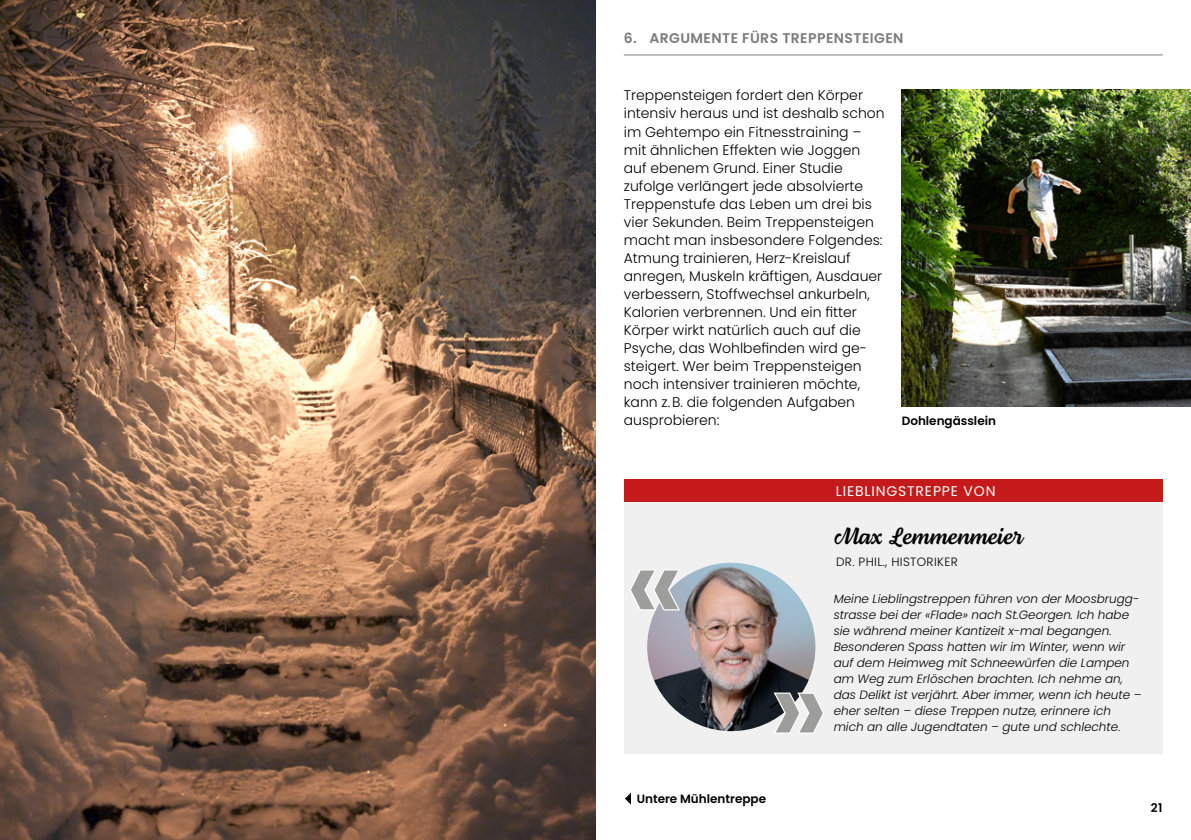
<style>
.page{position:relative;width:1191px;height:840px;background:#fff}
.page>*{position:absolute;margin:0;border:0;box-sizing:border-box;transform-origin:0 0}
.t1{font:24px "Lemongrass Script";color:#000}
.t2{font:300 14px/18px "Poppins";color:#000}
.t3{font:600 14px "Poppins";letter-spacing:.03em;color:#7c7b7b}
.t4{font:14px "Poppins";letter-spacing:.06em;color:#fff}
.t5{font:italic 300 12px/16px "Poppins";color:#000}
.t6{font:600 12px "Poppins";color:#000}
.t7{font:300 12px "Poppins";letter-spacing:.03em;color:#000}
</style>
<div class="page">
<img style="left:0;top:0;width:595px;height:839px">
<hr style="left:624px;top:54px;width:538px;height:1px;background:#7c7b7b">
<img style="left:901px;top:89px;width:290px;height:317px">
<div style="left:624px;top:501px;width:538px;height:252px;background:#f0f0f0"></div>
<div style="left:624px;top:478px;width:538px;height:23px;background:#c51a1b"></div>
<img style="left:647px;top:562px;width:168px;height:168px;border-radius:84px">
<svg style="left:772px;top:691px;width:52px;height:42px"></svg>
<svg style="left:630px;top:570px;width:51px;height:41px"></svg>
<svg style="left:625px;top:792px;width:6px;height:12px"></svg>
<p class="t3" style="left:624px;top:30px;width:281px">6. ARGUMENTE FÜRS TREPPENSTEIGEN</p>
<p class="t2" style="left:624px;top:87px;width:262px">Treppensteigen fordert den Körper intensiv heraus und ist deshalb schon im Gehtempo ein Fitnesstraining – mit ähnlichen Effekten wie Joggen auf ebenem Grund. Einer Studie zufolge verlängert jede absolvierte Treppenstufe das Leben um drei bis vier Sekunden. Beim Treppensteigen macht man insbesondere Folgendes:<br>Atmung trainieren, Herz-Kreislauf anregen, Muskeln kräftigen, Ausdauer verbessern, Stoffwechsel ankurbeln, Kalorien verbrennen. Und ein fitter Körper wirkt natürlich auch auf die Psyche, das Wohlbefinden wird ge&shy;steigert. Wer beim Treppensteigen noch intensiver trainieren möchte, kann z.B. die folgenden Aufgaben ausprobieren:</p>
<p class="t6" style="left:901px;top:413px;width:96px">Dohlengässlein</p>
<p class="t4" style="left:836px;top:482px;width:161px">LIEBLINGSTREPPE VON</p>
<h1 class="t1" style="left:833px;top:521px;width:191px">Max Lemmenmeier</h1>
<p class="t7" style="left:836px;top:554px;width:123px">DR. PHIL., HISTORIKER</p>
<p class="t5" style="left:833px;top:590px;width:309px">Meine Lieblingstreppen führen von der Moosbrugg&shy;strasse bei der «Flade» nach St.Georgen. Ich habe sie während meiner Kantizeit x-mal begangen.<br>Besonderen Spass hatten wir im Winter, wenn wir auf dem Heimweg mit Schneewürfen die Lampen am Weg zum Erlöschen brachten. Ich nehme an, das Delikt ist verjährt. Aber immer, wenn ich heute – eher selten – diese Treppen nutze, erinnere ich mich an alle Jugendtaten – gute und schlechte.</p>
<p class="t6" style="left:636px;top:791px;width:131px">Untere Mühlentreppe</p>
<p class="t6" style="left:1150px;top:800px;width:13px">21</p>
</div>
